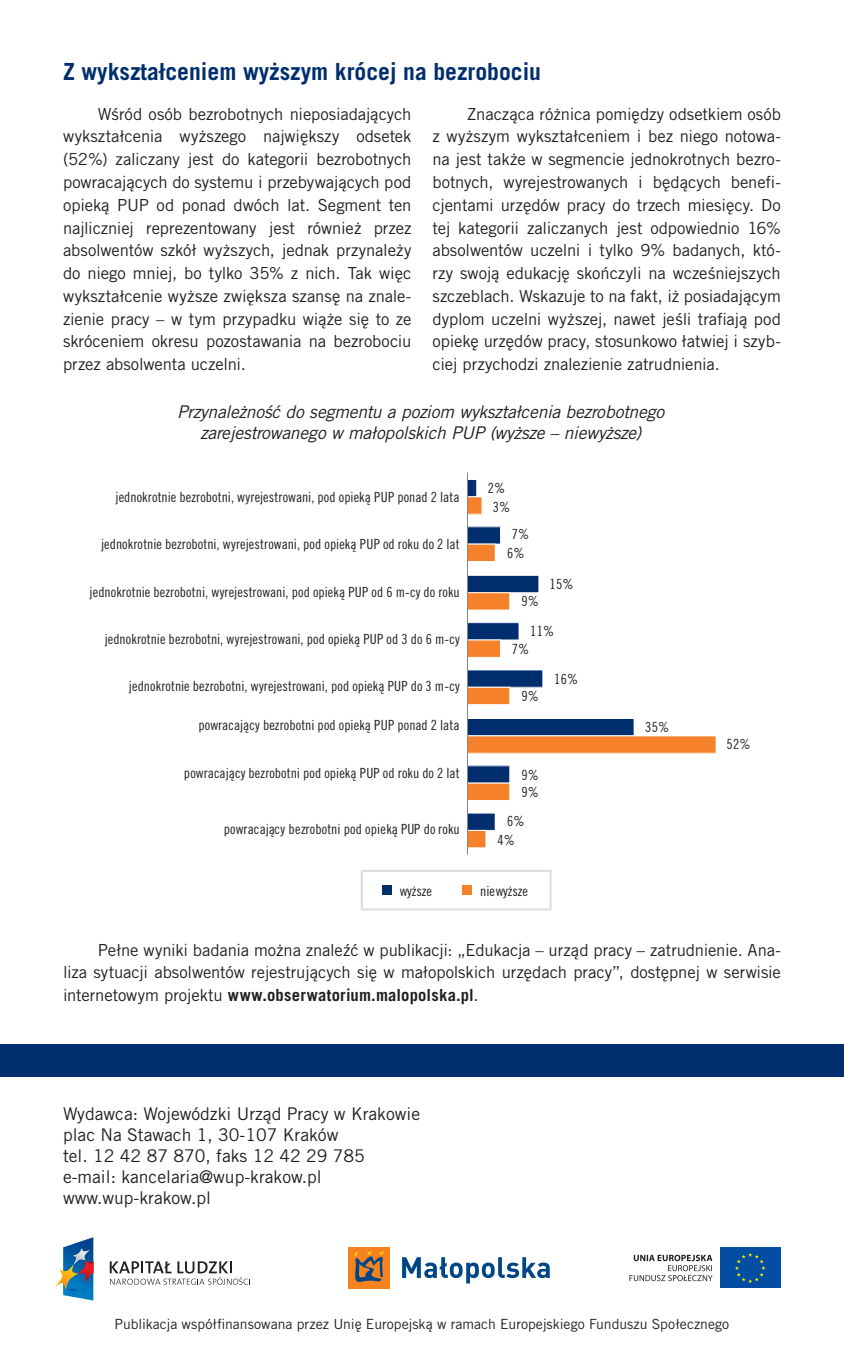
<style>
.page{position:relative;width:844px;height:1365px;background:#fff}
.page>*{position:absolute;margin:0;border:0;box-sizing:border-box;transform-origin:0 0}
.t1{font:700 23.62px "Trade Gothic LT Pro";color:#002e6e}
.t2{font:17.5px/21px "Trade Gothic LT Pro";color:#231f20}
.t3{font:italic 17.5px/21px "Trade Gothic LT Pro";letter-spacing:-.015em;color:#231f20;text-align:center}
.t4{font:16.62px/22.8px "Trade Gothic LT Pro";letter-spacing:-.005em;color:#231f20;text-align:justify}
.t5{font:14px "Trade Gothic LT Pro Cn 18";letter-spacing:.01em;color:#231f20}
.t6{font:14px "Trade Gothic LT Pro";color:#231f20}
.s1{font-weight:700}
</style>
<div class="page">
<div style="left:0;top:1043px;width:843px;height:33px;background:#002e6e"></div>
<svg style="left:55px;top:1237px;width:38px;height:63px"></svg>
<svg style="left:110px;top:1261px;width:140px;height:23px"></svg>
<div style="left:719px;top:1247px;width:61px;height:40px;background:#034ea2"></div>
<svg style="left:735px;top:1253px;width:30px;height:29px"></svg>
<svg style="left:629px;top:1254px;width:83px;height:26px"></svg>
<div style="left:348px;top:1246px;width:41px;height:41px;background:#f5821f"></div>
<svg style="left:354px;top:1251px;width:30px;height:30px"></svg>
<svg style="left:402px;top:1257px;width:147px;height:26px"></svg>
<div style="left:360px;top:869px;width:191px;height:41px;border:2px solid #dcddde"></div>
<div style="left:467px;top:479px;width:9px;height:18px;background:#002e6e"></div>
<div style="left:467px;top:479px;width:10px;height:18px;border:1px solid #fff"></div>
<div style="left:467px;top:526px;width:33px;height:18px;background:#002e6e"></div>
<div style="left:467px;top:575px;width:71px;height:17px;background:#002e6e"></div>
<div style="left:467px;top:575px;width:72px;height:18px;border:1px solid #fff"></div>
<div style="left:467px;top:622px;width:52px;height:18px;background:#002e6e"></div>
<div style="left:467px;top:622px;width:52px;height:18px;border:1px solid #fff"></div>
<div style="left:467px;top:670px;width:75px;height:17px;background:#002e6e"></div>
<div style="left:467px;top:669px;width:76px;height:18px;border:1px solid #fff"></div>
<div style="left:467px;top:718px;width:167px;height:17px;background:#002e6e"></div>
<div style="left:467px;top:718px;width:167px;height:18px;border:1px solid #fff"></div>
<div style="left:467px;top:765px;width:42px;height:18px;background:#002e6e"></div>
<div style="left:467px;top:813px;width:28px;height:17px;background:#002e6e"></div>
<div style="left:467px;top:812px;width:28px;height:18px;border:1px solid #fff"></div>
<div style="left:467px;top:497px;width:15px;height:17px;background:#f5822a"></div>
<div style="left:467px;top:496px;width:15px;height:18px;border:1px solid #fff"></div>
<div style="left:467px;top:544px;width:28px;height:17px;background:#f5822a"></div>
<div style="left:467px;top:592px;width:42px;height:18px;background:#f5822a"></div>
<div style="left:467px;top:592px;width:43px;height:18px;border:1px solid #fff"></div>
<div style="left:467px;top:640px;width:33px;height:17px;background:#f5822a"></div>
<div style="left:467px;top:687px;width:42px;height:17px;background:#f5822a"></div>
<div style="left:467px;top:687px;width:43px;height:17px;border:1px solid #fff"></div>
<div style="left:467px;top:735px;width:249px;height:18px;background:#f5822a"></div>
<div style="left:467px;top:735px;width:249px;height:18px;border:1px solid #fff"></div>
<div style="left:467px;top:783px;width:42px;height:17px;background:#f5822a"></div>
<div style="left:467px;top:830px;width:19px;height:17px;background:#f5822a"></div>
<div style="left:467px;top:830px;width:19px;height:18px;border:1px solid #fff"></div>
<hr style="left:467px;top:472px;width:1px;height:382px;background:#808285">
<div style="left:382px;top:885px;width:10px;height:10px;background:#002e6e"></div>
<div style="left:462px;top:885px;width:10px;height:10px;background:#f5822a"></div>
<h1 class="t1" style="left:63px;top:63px;width:479px">Z wykształceniem wyższym krócej na bezrobociu</h1>
<p class="t4" style="left:63px;top:104px;width:350px;text-indent:35px">Wśród osób bezrobotnych nieposiadających wykształcenia wyższego największy odsetek (52%) zaliczany jest do kategorii bezrobotnych powracających do systemu i przebywających pod opieką PUP od ponad dwóch lat. Segment ten najliczniej reprezentowany jest również przez absolwentów szkół wyższych, jednak przynależy do niego mniej, bo tylko 35% z nich. Tak więc wykształcenie wyższe zwiększa szansę na znale&shy;zienie pracy – w tym przypadku wiąże się to ze skróceniem okresu pozostawania na bezrobociu przez absolwenta uczelni.</p>
<p class="t4" style="left:432px;top:104px;width:350px;text-indent:35px">Znacząca różnica pomiędzy odsetkiem osób z wyższym wykształceniem i bez niego notowa&shy;na jest także w segmencie jednokrotnych bezro&shy;botnych, wyrejestrowanych i będących benefi&shy;cjentami urzędów pracy do trzech miesięcy. Do tej kategorii zaliczanych jest odpowiednio 16% absolwentów uczelni i tylko 9% badanych, któ&shy;rzy swoją edukację skończyli na wcześniejszych szczeblach. Wskazuje to na fakt, iż posiadającym dyplom uczelni wyższej, nawet jeśli trafiają pod opiekę urzędów pracy, stosunkowo łatwiej i szyb&shy;ciej przychodzi znalezienie zatrudnienia.</p>
<p class="t3" style="left:177px;top:403px;width:488px">Przynależność do segmentu a poziom wykształcenia bezrobotnego zarejestrowanego w małopolskich PUP (wyższe – niewyższe)</p>
<p class="t5" style="left:115px;top:492px;width:345px">jednokrotnie bezrobotni, wyrejestrowani, pod opieką PUP ponad 2 lata</p>
<p class="t5" style="left:101px;top:539px;width:360px">jednokrotnie bezrobotni, wyrejestrowani, pod opieką PUP od roku do 2 lat</p>
<p class="t5" style="left:89px;top:586px;width:371px">jednokrotnie bezrobotni, wyrejestrowani, pod opieką PUP od 6 m-cy do roku</p>
<p class="t5" style="left:105px;top:634px;width:356px">jednokrotnie bezrobotni, wyrejestrowani, pod opieką PUP od 3 do 6 m-cy</p>
<p class="t5" style="left:129px;top:681px;width:332px">jednokrotnie bezrobotni, wyrejestrowani, pod opieką PUP do 3 m-cy</p>
<p class="t5" style="left:198px;top:720px;width:263px">powracający bezrobotni pod opieką PUP ponad 2 lata</p>
<p class="t5" style="left:184px;top:767px;width:277px">powracający bezrobotni pod opieką PUP od roku do 2 lat</p>
<p class="t5" style="left:224px;top:823px;width:237px">powracający bezrobotni pod opieką PUP do roku</p>
<p class="t5" style="left:488px;top:483px;width:19px">2%</p>
<p class="t5" style="left:492px;top:502px;width:19px">3%</p>
<p class="t5" style="left:507px;top:548px;width:19px">6%</p>
<p class="t5" style="left:521px;top:595px;width:19px">9%</p>
<p class="t5" style="left:512px;top:643px;width:19px">7%</p>
<p class="t5" style="left:521px;top:691px;width:19px">9%</p>
<p class="t5" style="left:512px;top:529px;width:19px">7%</p>
<p class="t5" style="left:549px;top:578px;width:26px">15%</p>
<p class="t5" style="left:530px;top:626px;width:26px">11%</p>
<p class="t5" style="left:554px;top:674px;width:26px">16%</p>
<p class="t5" style="left:521px;top:770px;width:19px">9%</p>
<p class="t5" style="left:507px;top:816px;width:19px">6%</p>
<p class="t5" style="left:521px;top:787px;width:19px">9%</p>
<p class="t5" style="left:497px;top:835px;width:19px">4%</p>
<p class="t5" style="left:399px;top:885px;width:34px">wyższe</p>
<p class="t5" style="left:480px;top:885px;width:49px">niewyższe</p>
<p class="t5" style="left:645px;top:722px;width:26px">35%</p>
<p class="t5" style="left:726px;top:739px;width:26px">52%</p>
<p class="t4" style="left:63px;top:940px;width:719px;text-indent:35px">Pełne wyniki badania można znaleźć w publikacji: „Edukacja – urząd pracy – zatrudnienie. Ana&shy;liza sytuacji absolwentów rejestrujących się w małopolskich urzędach pracy”, dostępnej w serwisie internetowym projektu <span class="s1">www.obserwatorium.malopolska.pl</span>.</p>
<p class="t2" style="left:63px;top:1104px;width:358px">Wydawca: Wojewódzki Urząd Pracy w Krakowie plac Na Stawach 1, 30-107 Kraków<br>tel. 12 42 87 870, faks 12 42 29 785 e-mail: kancelaria@wup-krakow.pl www.wup-krakow.pl</p>
<p class="t6" style="left:115px;top:1319px;width:616px">Publikacja współfinansowana przez Unię Europejską w ramach Europejskiego Funduszu Społecznego</p>
</div>
